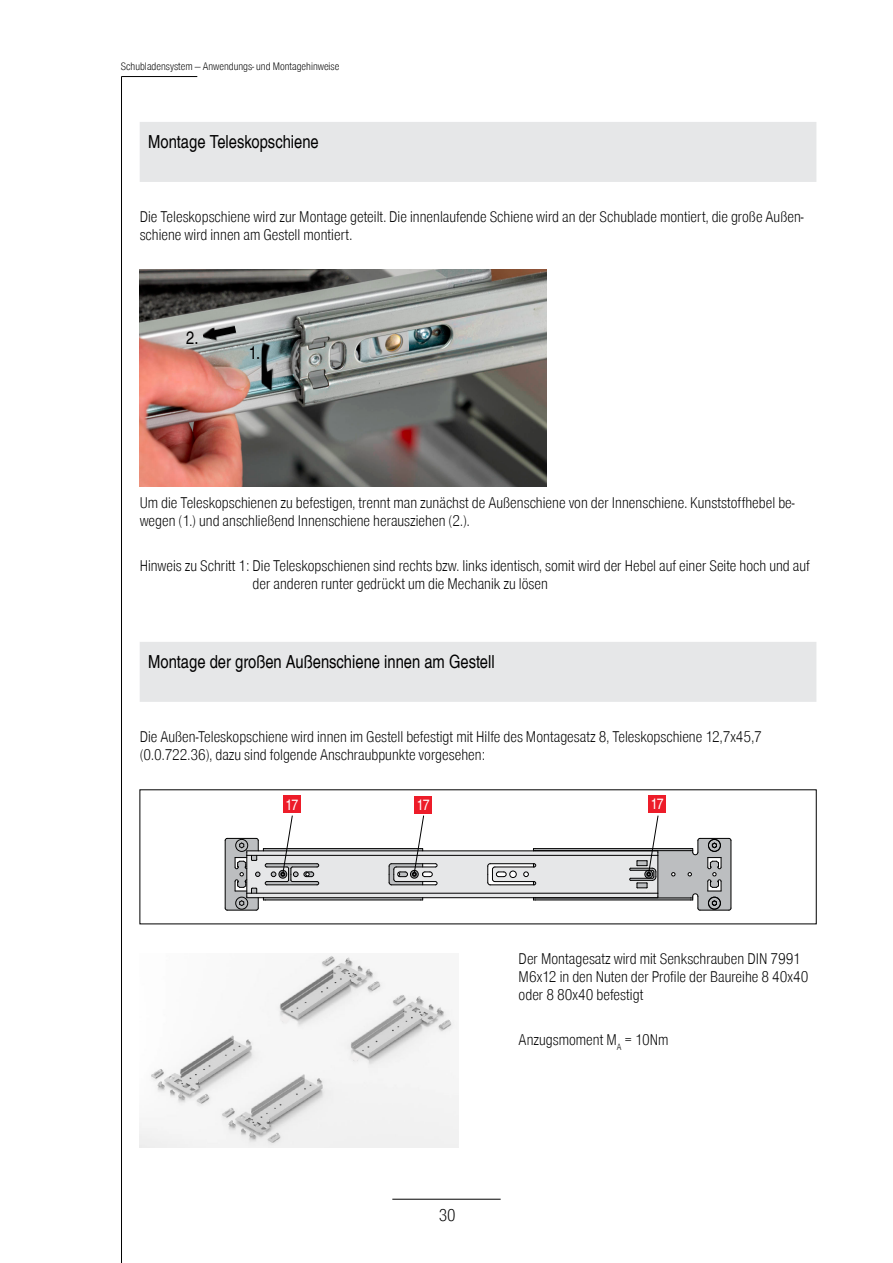
<style>
.page{position:relative;width:893px;height:1263px;background:#fff}
.page>*{position:absolute;margin:0;border:0;box-sizing:border-box;transform-origin:0 0}
.t1{font:18px "Item Global Reg Con";color:#000}
.t2{font:16.5px "Item Global Lig Con";color:#000}
.t3{font:15px/18px "Item Global Lig Con";color:#000}
.t4{font:15px "Item Global Reg Con";color:#fff}
.t5{font:10.5px "Item Global Lig Con";color:#000}
.s1{font-family:"ISOCPEUR";font-size:18.15px;color:#000}
</style>
<div class="page">
<hr style="left:392px;top:1199px;width:109px;height:1px;background:#000">
<hr style="left:122px;top:76px;width:75px;height:1px;background:#000">
<hr style="left:121px;top:76px;width:1px;height:1187px;background:#000">
<div style="left:140px;top:122px;width:676px;height:60px;background:#e6e7e8"></div>
<div style="left:140px;top:642px;width:676px;height:60px;background:#e6e7e8"></div>
<img style="left:140px;top:270px;width:407px;height:216px">
<img style="left:262px;top:341px;width:12px;height:49px">
<img style="left:202px;top:323px;width:35px;height:20px">
<svg style="left:224px;top:815px;width:508px;height:96px"></svg>
<div style="left:283px;top:795px;width:17px;height:18px;background:#ed1c29"></div>
<div style="left:415px;top:796px;width:17px;height:17px;background:#ed1c29"></div>
<div style="left:649px;top:795px;width:17px;height:18px;background:#ed1c29"></div>
<img style="left:140px;top:955px;width:319px;height:192px">
<svg style="left:280px;top:1014px;width:10px;height:10px"></svg>
<svg style="left:350px;top:1052px;width:10px;height:10px"></svg>
<p class="t5" style="left:121px;top:59px;width:220px">Schubladensystem ― Anwendungs- und Montagehinweise</p>
<p class="t1" style="left:148px;top:129px;width:172px">Montage Teleskopschiene</p>
<p class="t3" style="left:140px;top:208px;width:665px">Die Teleskopschiene wird zur Montage geteilt. Die innenlaufende Schiene wird an der Schublade montiert, die große Außen&shy;schiene wird innen am Gestell montiert.</p>
<p class="t1" style="left:186px;top:325px;width:14px">2.</p>
<p class="t1" style="left:249px;top:340px;width:13px">1.</p>
<p class="t3" style="left:140px;top:495px;width:656px">Um die Teleskopschienen zu befestigen, trennt man zunächst de Außenschiene von der Innenschiene. Kunststoffhebel be&shy;wegen (1.) und anschließend Innenschiene herausziehen (2.).</p>
<p class="t3" style="left:253px;top:557px;width:559px;text-indent:-113px">Hinweis zu Schritt 1: Die Teleskopschienen sind rechts bzw. links identisch, somit wird der Hebel auf einer Seite hoch und auf der anderen runter gedrückt um die Mechanik zu lösen</p>
<p class="t1" style="left:148px;top:648px;width:348px">Montage der großen Außenschiene innen am Gestell</p>
<p class="t3" style="left:140px;top:728px;width:624px">Die Außen-Teleskopschiene wird innen im Gestell befestigt mit Hilfe des Montagesatz 8, Teleskopschiene 12,7x45,7 (0.0.722.36), dazu sind folgende Anschraubpunkte vorgesehen:</p>
<p class="t4" style="left:285px;top:793px;width:14px">1 7<span class="s1">1</span></p>
<p class="t4" style="left:417px;top:794px;width:14px">1 7<span class="s1">2</span></p>
<p class="t4" style="left:651px;top:793px;width:14px">1 7<span class="s1">3</span></p>
<p class="t2" style="left:439px;top:1203px;width:18px">30</p>
<p class="t3" style="left:519px;top:951px;width:291px">Der Montagesatz wird mit Senkschrauben DIN 7991<br>M6x12 in den Nuten der Profile der Baureihe 8 40x40 oder 8 80x40 befestigt</p>
<p class="t3" style="left:519px;top:1031px;width:152px">Anzugsmoment M<sub>A</sub> = 10Nm</p>
</div>
